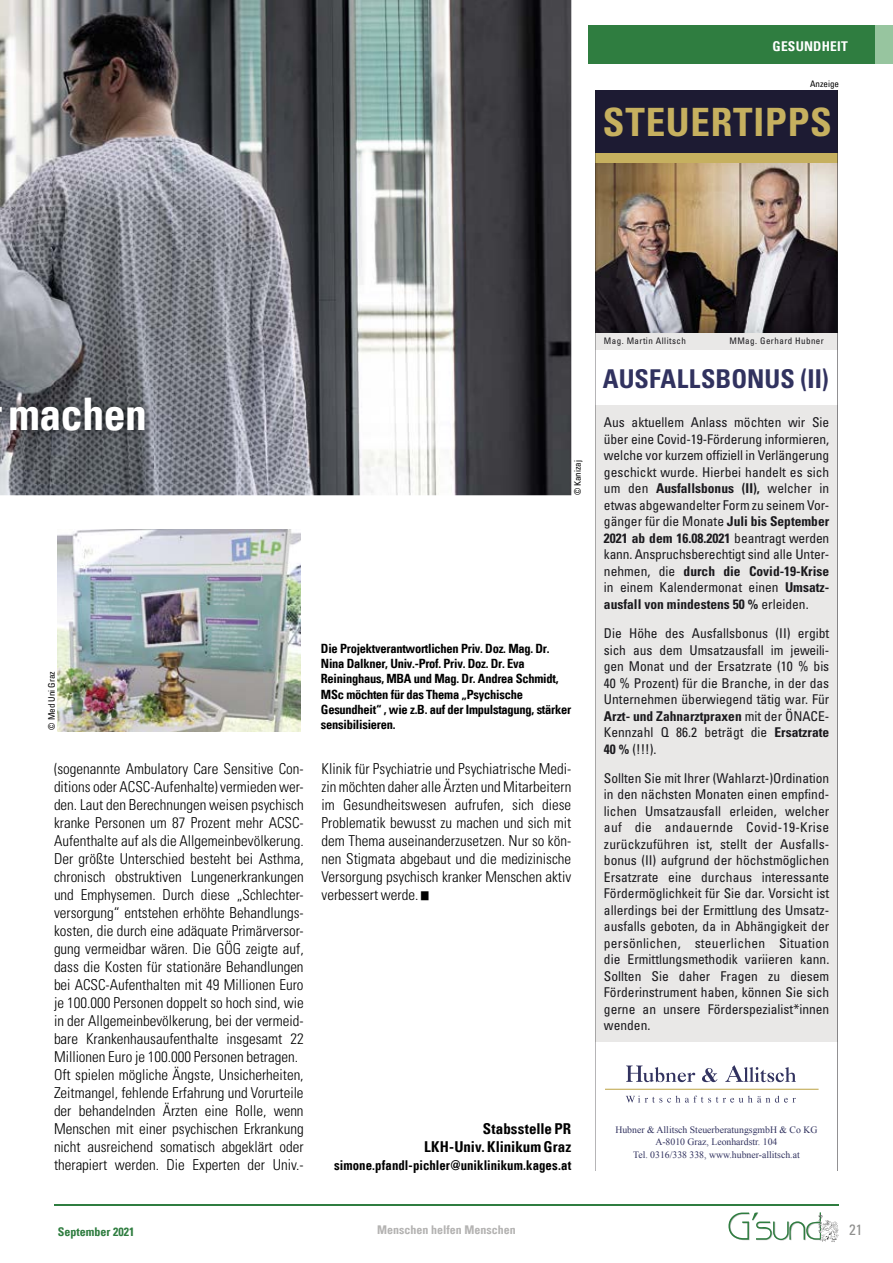
<style>
.page{position:relative;width:893px;height:1263px;background:#fff}
.page>*{position:absolute;margin:0;border:0;box-sizing:border-box;transform-origin:0 0}
.t1{font:italic 700 condensed 45px "Univers";letter-spacing:-.01em;color:#fff}
.t2{font:700 condensed 39px "Univers";letter-spacing:.02em;color:#c6b05f}
.t3{font:700 condensed 25.95px "Univers";color:#31325f}
.t4{font:300 condensed 15px/18px "Univers LT Std";color:#000}
.t5{font:700 condensed 15px/18px "Univers";letter-spacing:.005em;color:#000;text-align:right}
.t6{font:condensed 15px "Univers";color:#8e8e8d}
.t7{font:condensed 13.5px/16.5px "Univers";color:#1a191d;text-align:justify}
.t8{font:700 condensed 13.5px "Univers";color:#000;scale:.95 1}
.t9{font:700 condensed 13.5px "Univers";letter-spacing:.015em;color:#fff}
.t10{font:700 condensed 12.75px/15.3px "Univers";letter-spacing:-.02em;color:#000}
.t11{font:700 condensed 12px "Univers";color:#b4b3b2}
.t12{font:700 condensed 12px "Univers";color:#2f7d40}
.t13{font:9.75px/12.1px "Times New Roman";color:#31325f;text-align:center}
.t14{font:condensed 9px "Univers";letter-spacing:.05em;color:#1a191d}
.t15{font:condensed 9px "Univers";color:#000}
.s1{font-weight:700}
</style>
<div class="page">
<img style="left:0;top:0;width:571px;height:495px">
<hr style="left:54px;top:1204px;width:785px;height:1px;background:#2f7d40">
<div style="left:588px;top:26px;width:305px;height:38px;background:#2f7d40"></div>
<div style="left:876px;top:26px;width:17px;height:38px;background:#97c59f"></div>
<svg style="left:728px;top:1212px;width:111px;height:30px"></svg>
<img style="left:0;top:387px;width:154px;height:83px">
<svg style="left:595px;top:90px;width:242px;height:1080px"></svg>
<img style="left:58px;top:529px;width:242px;height:202px">
<p class="t9" style="left:773px;top:37px;width:77px">GESUNDHEIT</p>
<p class="t15" style="left:810px;top:78px;width:30px">Anzeige</p>
<h2 class="t2" style="left:603px;top:98px;width:230px">STEUERTIPPS</h2>
<p class="t14" style="left:604px;top:335px;width:84px">Mag. Martin Allitsch</p>
<p class="t14" style="left:729px;top:335px;width:96px">MMag. Gerhard Hubner</p>
<h1 class="t1" style="left:9px;top:386px;width:140px">machen</h1>
<p class="t15" style="left:46px;top:729px;width:60px;rotate:-90deg">© Med Uni Graz</p>
<p class="t15" style="left:572px;top:495px;width:37px;rotate:-90deg">© Kanizaj</p>
<p class="t10" style="left:321px;top:640px;width:252px">Die Projektverantwortlichen Priv. Doz. Mag. Dr.<br>Nina Dalkner, Univ.-Prof. Priv. Doz. Dr. Eva Reininghaus, MBA und Mag. Dr. Andrea Schmidt, MSc möchten für das Thema „Psychische Gesundheit“ , wie z.B. auf der Impulstagung, stärker</p>
<p class="t10" style="left:321px;top:717px;width:76px">sensibilisieren.</p>
<p class="t4" style="left:54px;top:760px;width:251px">(sogenannte Ambulatory Care Sensitive Con&shy;ditions oder ACSC-Aufenhalte) vermieden wer&shy;den. Laut den Berechnungen weisen psychisch kranke Personen um 87 Prozent mehr ACSC-Aufenthalte auf als die Allgemeinbevölkerung.<br>Der größte Unterschied besteht bei Asthma, chronisch obstruktiven Lungenerkrankungen und Emphysemen. Durch diese „Schlechter&shy;versorgung“ entstehen erhöhte Behandlungs&shy;kosten, die durch eine adäquate Primärversor&shy;gung vermeidbar wären. Die GÖG zeigte auf, dass die Kosten für stationäre Behandlungen bei ACSC-Aufenthalten mit 49 Millionen Euro je 100.000 Personen doppelt so hoch sind, wie in der Allgemeinbevölkerung, bei der vermeid&shy;bare Krankenhausaufenthalte insgesamt 22<br>Millionen Euro je 100.000 Personen betragen.<br>Oft spielen mögliche Ängste, Unsicherheiten, Zeitmangel, fehlende Erfahrung und Vorurteile der behandelnden Ärzten eine Rolle, wenn Menschen mit einer psychischen Erkrankung nicht ausreichend somatisch abgeklärt oder therapiert werden. Die Experten der Univ.-</p>
<p class="t4" style="left:322px;top:760px;width:251px;text-align:justify">Klinik für Psychiatrie und Psychiatrische Medi&shy;zin möchten daher alle Ärzten und Mitarbeitern im Gesundheitswesen aufrufen, sich diese Problematik bewusst zu machen und sich mit dem Thema auseinanderzusetzen. Nur so kön&shy;nen Stigmata abgebaut und die medizinische Versorgung psychisch kranker Menschen aktiv verbessert werde. <sup>█</sup></p>
<p class="t5" style="left:424px;top:1120px;width:149px">Stabsstelle PR<br>LKH-Univ. Klinikum Graz</p>
<p class="t8" style="left:334px;top:1157px;width:251px">simone.pfandl-pichler@uniklinikum.kages.at</p>
<h3 class="t3" style="left:603px;top:363px;width:227px">AUSFALLSBONUS (II)</h3>
<p class="t7" style="left:604px;top:414px;width:227px">Aus aktuellem Anlass möchten wir Sie über eine Covid-19-Förderung informieren, welche vor kurzem offiziell in Verlängerung geschickt wurde. Hierbei handelt es sich um den <span class="s1">Ausfallsbonus (II),</span> welcher in etwas abgewandelter Form zu seinem Vor&shy;gänger für die Monate <span class="s1">Juli bis September 2021 ab dem 16.08.2021</span> beantragt werden kann. Anspruchsberechtigt sind alle Unter&shy;nehmen, die <span class="s1">durch die Covid-19-Krise </span>in einem Kalendermonat einen <span class="s1">Umsatz&shy;ausfall von mindestens 50 %</span> erleiden.</p>
<p class="t7" style="left:604px;top:625px;width:227px">Die Höhe des Ausfallsbonus (II) ergibt sich aus dem Umsatzausfall im jeweili&shy;gen Monat und der Ersatzrate (10 % bis 40 % Prozent) für die Branche, in der das Unternehmen überwiegend tätig war. Für <span class="s1">Arzt- und Zahnarztpraxen</span> mit der ÖNACE-Kennzahl Q 86.2 beträgt die <span class="s1">Ersatzrate 40 %</span> (!!!).</p>
<p class="t7" style="left:604px;top:769px;width:227px">Sollten Sie mit Ihrer (Wahlarzt-)Ordination in den nächsten Monaten einen empfind&shy;lichen Umsatzausfall erleiden, welcher auf die andauernde Covid-19-Krise zurückzuführen ist, stellt der Ausfalls&shy;bonus (II) aufgrund der höchstmöglichen Ersatzrate eine durchaus interessante Fördermöglichkeit für Sie dar. Vorsicht ist allerdings bei der Ermittlung des Umsatz&shy;ausfalls geboten, da in Abhängigkeit der persönlichen, steuerlichen Situation die Ermittlungsmethodik variieren kann.<br>Sollten Sie daher Fragen zu diesem Förderinstrument haben, können Sie sich gerne an unsere Förderspezialist*innen wenden.</p>
<p class="t13" style="left:615px;top:1124px;width:204px">Hubner &amp; Allitsch SteuerberatungsgmbH &amp; Co KG<br>A-8010 Graz, Leonhardstr. 104<br>Tel. 0316/338 338, www.hubner-allitsch.at</p>
<p class="t12" style="left:58px;top:1224px;width:78px">September 2021</p>
<p class="t11" style="left:377px;top:1223px;width:140px">Menschen helfen Menschen</p>
<p class="t6" style="left:849px;top:1220px;width:15px">21</p>
</div>
